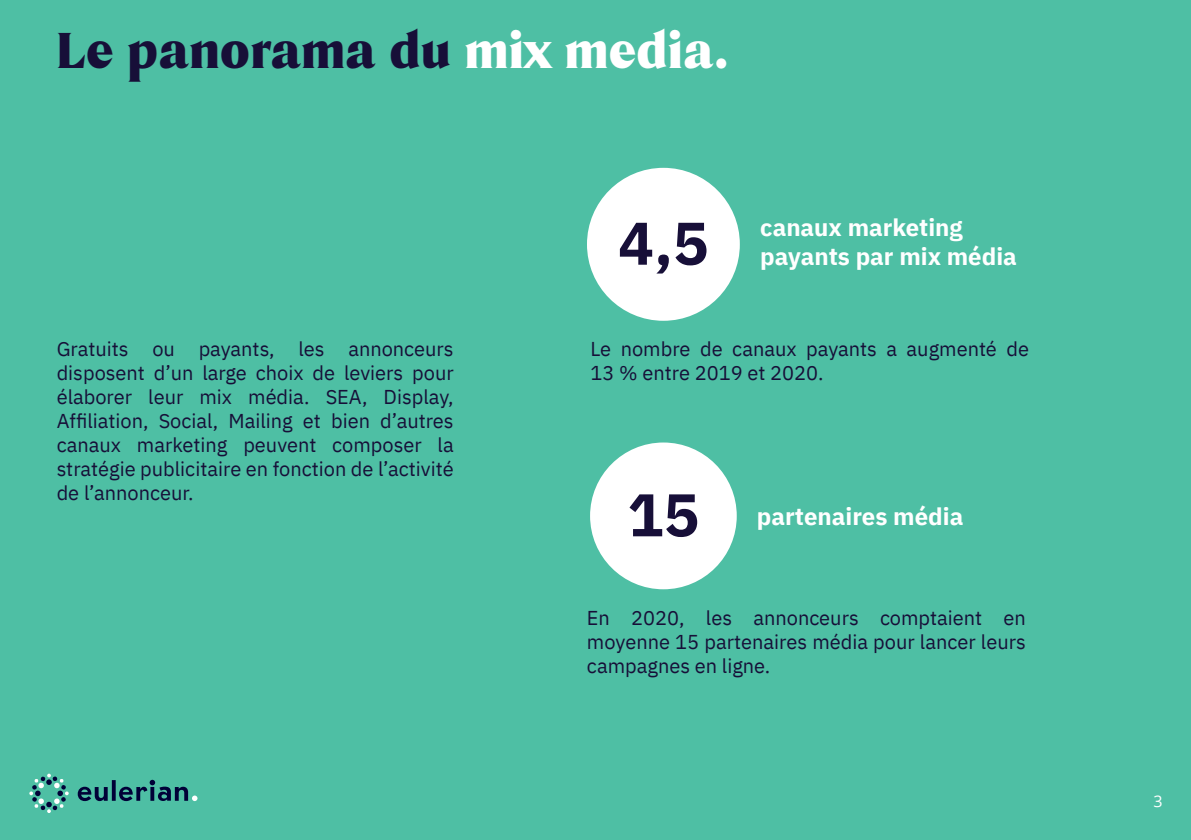
<style>
.page{position:relative;width:1191px;height:840px;background:#fff}
.page>*{position:absolute;margin:0;border:0;box-sizing:border-box;transform-origin:0 0}
.t1{font:700 60px "IBM Plex Sans";color:#170f38}
.t2{font:900 48px "Tongari Display";color:#170f38}
.t3{font:700 24px/28.8px "IBM Plex Sans";color:#fff}
.t4{font:20px/24px "IBM Plex Sans";color:#170f38;text-align:justify}
.t5{font:16px "Open Sans";color:#fff}
.s1{color:#fff}
</style>
<div class="page">
<div style="left:0;top:0;width:1191px;height:839px;background:#4ebfa4"></div>
<svg style="left:78px;top:779px;width:119px;height:21px"></svg>
<svg style="left:29px;top:773px;width:40px;height:39px"></svg>
<div style="left:587px;top:168px;width:153px;height:152px;background:#fff;border-radius:50%"></div>
<div style="left:590px;top:442px;width:146px;height:147px;background:#fff;border-radius:50%"></div>
<h2 class="t2" style="left:57px;top:28px;width:672px">Le panorama du <span class="s1">mix media.</span></h2>
<h1 class="t1" style="left:618px;top:206px;width:92px">4,5</h1>
<p class="t3" style="left:760px;top:212px;width:258px">canaux marketing payants par mix média</p>
<p class="t4" style="left:57px;top:338px;width:398px">Gratuits ou payants, les annonceurs disposent d’un large choix de leviers pour élaborer leur mix média. SEA, Display, Affiliation, Social, Mailing et bien d’autres canaux marketing peuvent composer la stratégie publicitaire en fonction de l’activité de l’annonceur.</p>
<p class="t4" style="left:590px;top:338px;width:440px">Le nombre de canaux payants a augmenté de<br>13 % entre 2019 et 2020.</p>
<h1 class="t1" style="left:627px;top:477px;width:73px">15</h1>
<p class="t3" style="left:757px;top:501px;width:208px">partenaires média</p>
<p class="t4" style="left:587px;top:606px;width:440px">En 2020, les annonceurs comptaient en moyenne 15 partenaires média pour lancer leurs campagnes en ligne.</p>
<p class="t5" style="left:1153px;top:792px;width:11px">3</p>
</div>
